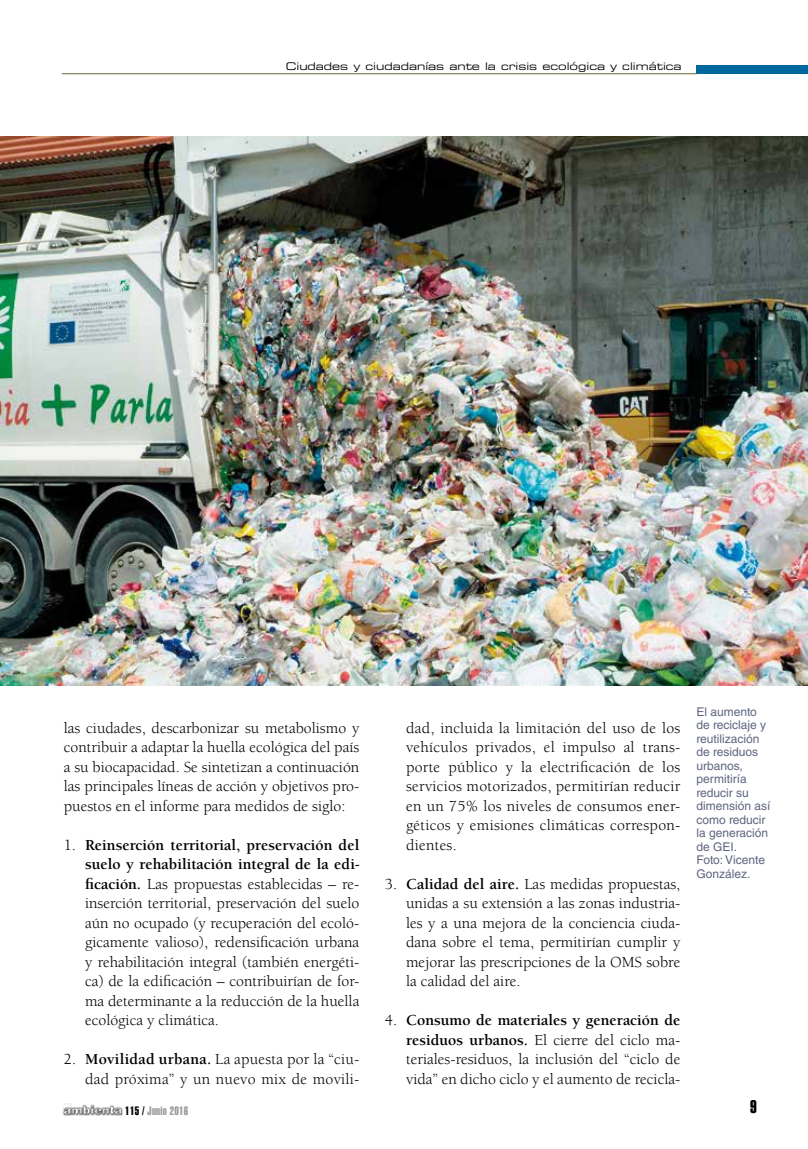
<style>
.page{position:relative;width:808px;height:1149px;background:#fff}
.page>*{position:absolute;margin:0;border:0;box-sizing:border-box;transform-origin:0 0}
.t1{font:18px "Helvetica LT Std Extra Comp";color:#000}
.t2{font:15.75px/19.5px "Berkeley Std";color:#000;text-align:justify}
.t3{font:12px/13.5px "Helvetica LT Std";color:#5f6581}
.t4{font:12px "Helvetica LT Std Extra Comp";letter-spacing:.025em;color:#9c9e9f}
.t5{font:10.5px "Eurostile LT Std Ex 2";color:#000}
.s1{font-weight:700}
.s2{color:#000}
</style>
<div class="page">
<div style="left:696px;top:65px;width:112px;height:9px;background:#00689e"></div>
<hr style="left:62px;top:73px;width:635px;height:1px;background:#5f6d27">
<img style="left:62px;top:1103px;width:61px;height:13px">
<img style="left:0;top:136px;width:808px;height:549px">
<p class="t5" style="left:286px;top:59px;width:397px">Ciudades y ciudadanías ante la crisis ecológica y climática</p>
<p class="t2" style="left:64px;top:718px;width:297px">las ciudades, descarbonizar su metabolismo y contribuir a adaptar la huella ecológica del país a su biocapacidad. Se sintetizan a continuación las principales líneas de acción y objetivos pro&shy;puestos en el informe para medidos de siglo:</p>
<p class="t2" style="left:85px;top:835px;width:276px;text-indent:-21px">1. <span class="s1">Reinserción territorial, preservación del suelo y rehabilitación integral de la edi&shy;ficación.</span> Las propuestas establecidas – re&shy;inserción territorial, preservación del suelo aún no ocupado (y recuperación del ecoló&shy;gicamente valioso), redensificación urbana y rehabilitación integral (también energéti&shy;ca) de la edificación – contribuirían de for&shy;ma determinante a la reducción de la huella ecológica y climática.</p>
<p class="t2" style="left:64px;top:1049px;width:297px;text-align:right">2. <span class="s1">Movilidad urbana.</span> La apuesta por la “ciu&shy;dad próxima” y un nuevo mix de movili-</p>
<p class="t2" style="left:406px;top:718px;width:276px">dad, incluida la limitación del uso de los vehículos privados, el impulso al trans&shy;porte público y la electrificación de los servicios motorizados, permitirían reducir en un 75% los niveles de consumos ener&shy;géticos y emisiones climáticas correspon&shy;dientes.</p>
<p class="t2" style="left:406px;top:874px;width:276px;text-indent:-21px">3. <span class="s1">Calidad del aire.</span> Las medidas propuestas, unidas a su extensión a las zonas industria&shy;les y a una mejora de la conciencia ciuda&shy;dana sobre el tema, permitirían cumplir y mejorar las prescripciones de la OMS sobre la calidad del aire.</p>
<p class="t2" style="left:406px;top:1010px;width:276px;text-indent:-21px">4. <span class="s1">Consumo de materiales y generación de residuos urbanos.</span> El cierre del ciclo ma&shy;teriales-residuos, la inclusión del “ciclo de vida” en dicho ciclo y el aumento de recicla-</p>
<p class="t3" style="left:696px;top:704px;width:76px">El aumento de reciclaje y reutilización de residuos urbanos, permitiría reducir su dimensión así como reducir la generación de GEI.<br>Foto: Vicente<br>González.</p>
<p class="t4" style="left:125px;top:1103px;width:65px"><span class="s2">115 /</span> Junio 2016</p>
<p class="t1" style="left:750px;top:1095px;width:8px">9</p>
</div>
